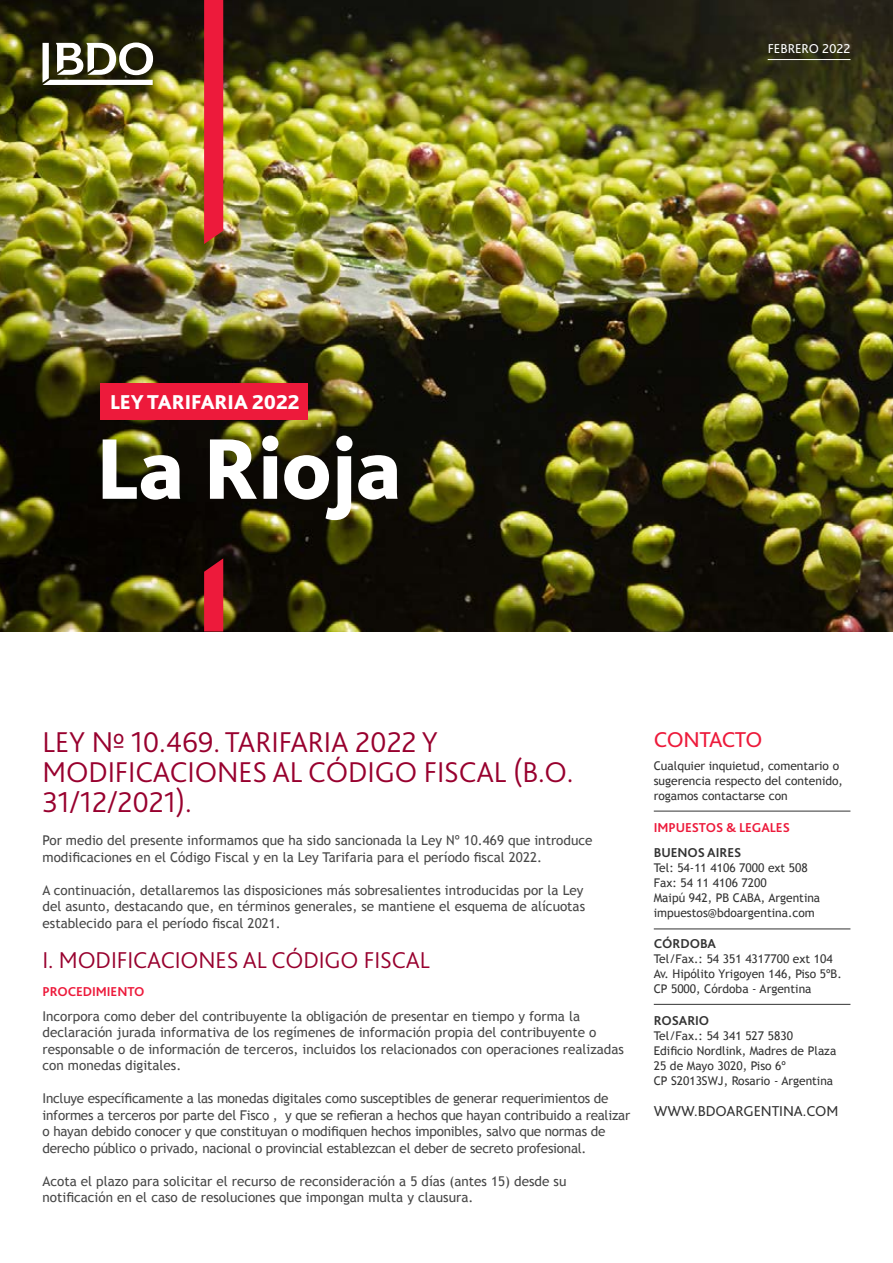
<style>
.page{position:relative;width:893px;height:1263px;background:#fff}
.page>*{position:absolute;margin:0;border:0;box-sizing:border-box;transform-origin:0 0}
.t1{font:800 90px "Bliss Pro";color:#fff}
.t2{font:300 30px/30px "Bliss Pro";letter-spacing:-.005em;color:#98002e}
.t3{font:300 24px "Bliss Pro";letter-spacing:-.005em;color:#98002e}
.t4{font:22.5px "Bliss Pro";letter-spacing:-.02em;color:#ed1a3b}
.t5{font:800 21px "Bliss Pro";color:#fff}
.t6{font:15px "Bliss Pro";letter-spacing:-.005em;color:#333}
.t7{font:13.5px/16.5px "Trebuchet MS";color:#474747}
.t8{font:13.5px/16.5px "Trebuchet MS";letter-spacing:-.02em;color:#474747}
.t9{font:700 13.5px "Bliss Pro";letter-spacing:-.005em;color:#ed1a3b}
.t10{font:700 13.5px "Bliss Pro";letter-spacing:-.005em;color:#333}
.t11{font:13.5px "Bliss Pro";color:#fff}
.t12{font:12px/15px "Trebuchet MS";color:#333}
</style>
<div class="page">
<hr style="left:654px;top:811px;width:196px;height:1px;background:#333">
<hr style="left:654px;top:928px;width:196px;height:1px;background:#333">
<hr style="left:654px;top:1004px;width:196px;height:1px;background:#333">
<img style="left:0;top:0;width:893px;height:631px">
<div style="left:100px;top:383px;width:208px;height:36px;background:#ed1a3b"></div>
<svg style="left:43px;top:43px;width:110px;height:42px"></svg>
<hr style="left:768px;top:59px;width:82px;height:1px;background:#fff">
<svg style="left:204px;top:558px;width:19px;height:73px"></svg>
<svg style="left:204px;top:0;width:19px;height:244px;background:#e81b39"></svg>
<p class="t11" style="left:768px;top:40px;width:84px">FEBRERO 2022</p>
<h3 class="t5" style="left:110px;top:389px;width:191px">LEY TARIFARIA 2022</h3>
<h1 class="t1" style="left:96px;top:413px;width:307px">La Rioja</h1>
<h2 class="t2" style="left:43px;top:727px;width:532px">LEY Nº 10.469. TARIFARIA 2022 Y<br>MODIFICACIONES AL CÓDIGO FISCAL (B.O.<br>31/12/2021).</h2>
<p class="t7" style="left:43px;top:833px;width:551px">Por medio del presente informamos que ha sido sancionada la Ley Nº 10.469 que introduce modificaciones en el Código Fiscal y en la Ley Tarifaria para el período fiscal 2022.</p>
<p class="t7" style="left:43px;top:882px;width:544px">A continuación, detallaremos las disposiciones más sobresalientes introducidas por la Ley del asunto, destacando que, en términos generales, se mantiene el esquema de alícuotas establecido para el período fiscal 2021.</p>
<h3 class="t3" style="left:43px;top:945px;width:389px">I. MODIFICACIONES AL CÓDIGO FISCAL</h3>
<p class="t9" style="left:43px;top:983px;width:104px">PROCEDIMIENTO</p>
<p class="t7" style="left:43px;top:1008px;width:583px">Incorpora como deber del contribuyente la obligación de presentar en tiempo y forma la declaración jurada informativa de los regímenes de información propia del contribuyente o responsable o de información de terceros, incluidos los relacionados con operaciones realizadas con monedas digitales.</p>
<p class="t8" style="left:43px;top:1090px;width:589px">Incluye específicamente a las monedas digitales como susceptibles de generar requerimientos de informes a terceros por parte del Fisco , y que se refieran a hechos que hayan contribuido a realizar o hayan debido conocer y que constituyan o modifiquen hechos imponibles, salvo que normas de derecho público o privado, nacional o provincial establezcan el deber de secreto profesional.</p>
<p class="t7" style="left:43px;top:1173px;width:525px">Acota el plazo para solicitar el recurso de reconsideración a 5 días (antes 15) desde su notificación en el caso de resoluciones que impongan multa y clausura.</p>
<h3 class="t4" style="left:654px;top:725px;width:110px">CONTACTO</h3>
<p class="t12" style="left:654px;top:759px;width:191px">Cualquier inquietud, comentario o sugerencia respecto del contenido, rogamos contactarse con</p>
<p class="t9" style="left:654px;top:819px;width:138px">IMPUESTOS &amp; LEGALES</p>
<p class="t10" style="left:654px;top:844px;width:89px">BUENOS AIRES</p>
<p class="t12" style="left:654px;top:860px;width:168px">Tel: 54-11 4106 7000 ext 508<br>Fax: 54 11 4106 7200<br>Maipú 942, PB CABA, Argentina impuestos@bdoargentina.com</p>
<p class="t10" style="left:654px;top:935px;width:64px">CÓRDOBA</p>
<p class="t12" style="left:654px;top:952px;width:189px">Tel/Fax.: 54 351 4317700 ext 104<br>Av. Hipólito Yrigoyen 146, Piso 5ºB.<br>CP 5000, Córdoba - Argentina</p>
<p class="t10" style="left:654px;top:1012px;width:57px">ROSARIO</p>
<p class="t12" style="left:654px;top:1028px;width:184px">Tel/Fax.: 54 341 527 5830<br>Edificio Nordlink, Madres de Plaza<br>25 de Mayo 3020, Piso 6º<br>CP S2013SWJ, Rosario - Argentina</p>
<p class="t6" style="left:654px;top:1102px;width:186px">WWW.BDOARGENTINA.COM</p>
</div>
